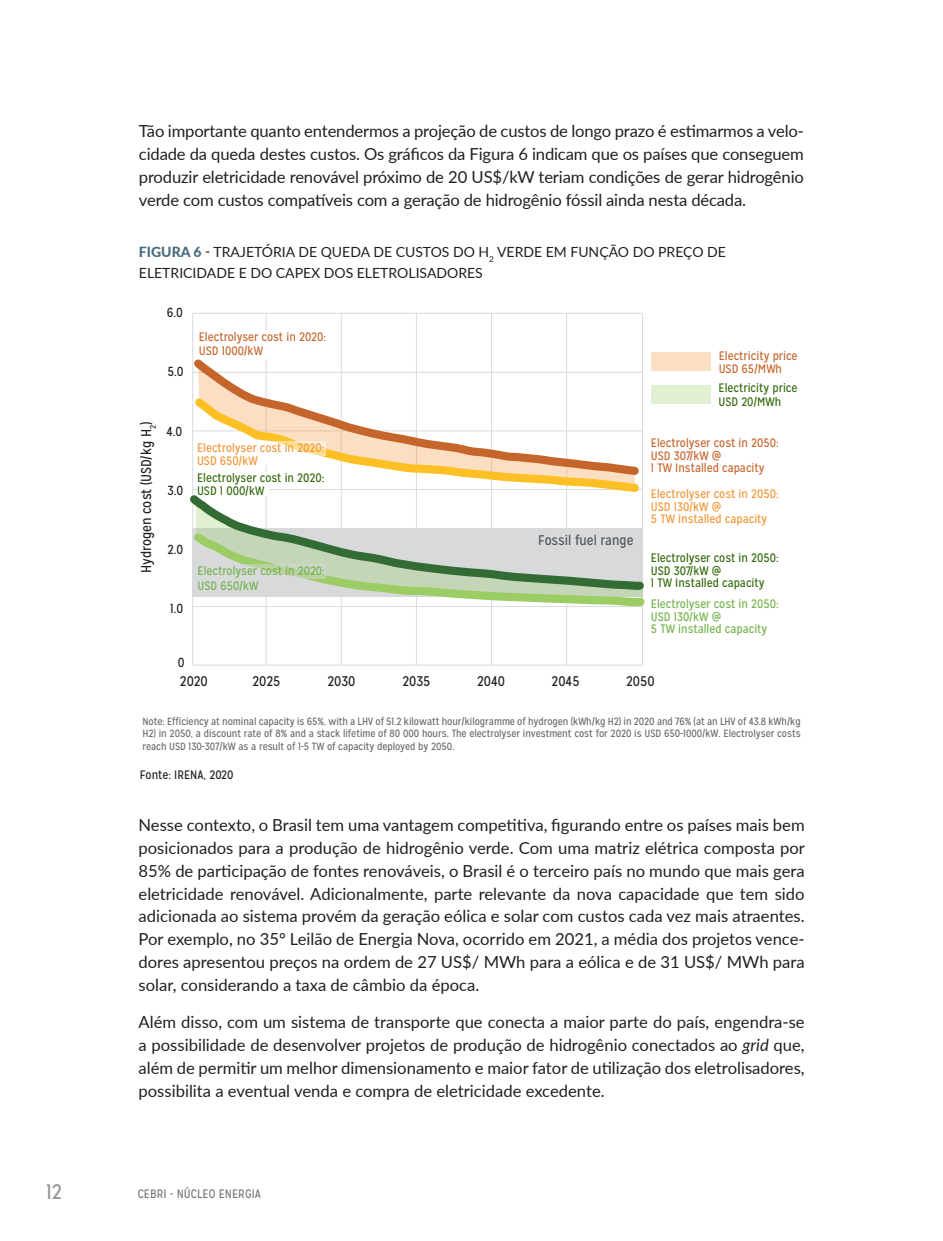
<style>
.page{position:relative;width:943px;height:1241px;background:#fff}
.page>*{position:absolute;margin:0;border:0;box-sizing:border-box;transform-origin:0 0}
.t1{font:21px "Mission Gothic";color:#939598}
.Texto_Paper{font:16.62px/22.8px "Lato";color:#231f20;text-align:justify}
.t2{font:14.17px "Mission Gothic";letter-spacing:-.005em;color:#231f20}
.Texto_Paper-2{font:14px/21px "Lato";color:#231f20}
.t3{font:14px "Mission Gothic";color:#231f20}
.t4{font:14px "Mission Gothic";color:#505457}
.t5{font:13.12px "Mission Gothic";color:#231f20}
.t6{font:12.25px/12.6px "Mission Gothic";color:#33690a}
.t7{font:12.25px/12.6px "Mission Gothic";color:#c6652b}
.t8{font:12.25px/12.6px "Mission Gothic";color:#74b34b}
.t9{font:12.25px/12.6px "Mission Gothic";color:#f59534}
.t10{font:12.25px "Mission Gothic";color:#76787b}
.Nota{font:12.25px "Mission Gothic";color:#231f20}
.t11{font:10.5px/12.6px "Mission Gothic";letter-spacing:-.005em;color:#67696a;text-align:justify}
.s1{font-weight:800;color:#476b7f}
.s2{font-style:italic}
</style>
<div class="page">
<hr style="left:265px;top:313px;width:1px;height:352px;background:#d9dadc">
<hr style="left:341px;top:313px;width:1px;height:352px;background:#d9dadc">
<hr style="left:416px;top:313px;width:1px;height:352px;background:#d9dadc">
<hr style="left:491px;top:313px;width:1px;height:352px;background:#d9dadc">
<hr style="left:566px;top:313px;width:1px;height:352px;background:#d9dadc">
<div style="left:198px;top:330px;width:134px;height:28px;background:#fff"></div>
<svg style="left:192px;top:355px;width:451px;height:39px"></svg>
<svg style="left:190px;top:394px;width:455px;height:216px"></svg>
<div style="left:651px;top:352px;width:60px;height:19px;background:#fcdfc2"></div>
<div style="left:651px;top:385px;width:60px;height:19px;background:#e1f0d0"></div>
<svg style="left:258px;top:441px;width:67px;height:14px"></svg>
<svg style="left:241px;top:564px;width:84px;height:15px"></svg>
<p class="Texto_Paper" style="left:139px;top:119px;width:666px">Tão importante quanto entendermos a projeção de custos de longo prazo é estimarmos a velo&shy;cidade da queda destes custos. Os gráficos da Figura 6 indicam que os países que conseguem produzir eletricidade renovável próximo de 20 US$/kW teriam condições de gerar hidrogênio verde com custos compatíveis com a geração de hidrogênio fóssil ainda nesta década.</p>
<p class="Texto_Paper-2" style="left:139px;top:241px;width:588px"><span class="s1">FIGURA 6</span> - TRAJETÓRIA DE QUEDA DE CUSTOS DO H<sub>2</sub> VERDE EM FUNÇÃO DO PREÇO DE<br>ELETRICIDADE E DO CAPEX DOS ELETROLISADORES</p>
<p class="t2" style="left:138px;top:572px;width:152px;rotate:-90deg">Hydrogen cost (USD/kg H<sub>2</sub>)</p>
<p class="t5" style="left:167px;top:304px;width:18px">6.0</p>
<p class="t5" style="left:167px;top:364px;width:18px">5.0</p>
<p class="t7" style="left:199px;top:331px;width:129px;line-height:13.1px">Electrolyser cost in 2020:<br>USD 1000/kW</p>
<p class="t5" style="left:167px;top:423px;width:17px">4.0</p>
<p class="t5" style="left:167px;top:482px;width:17px">3.0</p>
<p class="t9" style="left:197px;top:441px;width:129px;line-height:13.1px">Electrolyser cost in 2020:<br>USD 650/kW</p>
<p class="t6" style="left:197px;top:471px;width:129px;line-height:13.1px">Electrolyser cost in 2020:<br>USD 1 000/kW</p>
<p class="t5" style="left:167px;top:541px;width:17px">2.0</p>
<p class="t5" style="left:170px;top:600px;width:14px">1.0</p>
<p class="t8" style="left:197px;top:563px;width:129px;line-height:14.9px">Electrolyser cost in 2020:<br>USD 650/kW</p>
<p class="t5" style="left:178px;top:654px;width:8px">0</p>
<p class="t4" style="left:538px;top:532px;width:97px">Fossil fuel range</p>
<p class="t7" style="left:718px;top:349px;width:80px;line-height:13.1px">Electricity price<br>USD 65/MWh</p>
<p class="t6" style="left:718px;top:382px;width:80px;line-height:13.1px">Electricity price<br>USD 20/MWh</p>
<p class="t7" style="left:651px;top:436px;width:129px">Electrolyser cost in 2050:<br>USD 307/kW @<br>1 TW Installed capacity</p>
<p class="t9" style="left:651px;top:487px;width:129px">Electrolyser cost in 2050:<br>USD 130/kW @<br>5 TW installed capacity</p>
<p class="t6" style="left:651px;top:551px;width:129px">Electrolyser cost in 2050:<br>USD 307/kW @<br>1 TW Installed capacity</p>
<p class="t8" style="left:651px;top:597px;width:129px">Electrolyser cost in 2050:<br>USD 130/kW @<br>5 TW installed capacity</p>
<p class="t3" style="left:180px;top:672px;width:29px">2020</p>
<p class="t3" style="left:252px;top:672px;width:29px">2025</p>
<p class="t3" style="left:327px;top:672px;width:29px">2030</p>
<p class="t3" style="left:402px;top:672px;width:29px">2035</p>
<p class="t3" style="left:477px;top:672px;width:29px">2040</p>
<p class="t3" style="left:551px;top:672px;width:29px">2045</p>
<p class="t3" style="left:626px;top:672px;width:30px">2050</p>
<p class="t11" style="left:142px;top:714px;width:660px">Note: Efficiency at nominal capacity is 65%, with a LHV of 51.2 kilowatt hour/kilogramme of hydrogen (kWh/kg H2) in 2020 and 76% (at an LHV of 43.8 kWh/kg H2) in 2050, a discount rate of 8% and a stack lifetime of 80 000 hours. The electrolyser investment cost for 2020 is USD 650-1000/kW. Electrolyser costs reach USD 130-307/kW as a result of 1-5 TW of capacity deployed by 2050.</p>
<p class="Nota" style="left:140px;top:767px;width:95px">Fonte: IRENA, 2020</p>
<p class="Texto_Paper" style="left:138px;top:813px;width:668px">Nesse contexto, o Brasil tem uma vantagem competitiva, figurando entre os países mais bem posicionados para a produção de hidrogênio verde. Com uma matriz elétrica composta por 85% de participação de fontes renováveis, o Brasil é o terceiro país no mundo que mais gera eletricidade renovável. Adicionalmente, parte relevante da nova capacidade que tem sido adicionada ao sistema provém da geração eólica e solar com custos cada vez mais atraentes.<br>Por exemplo, no 35º Leilão de Energia Nova, ocorrido em 2021, a média dos projetos vence&shy;dores apresentou preços na ordem de 27 US$/ MWh para a eólica e de 31 US$/ MWh para solar, considerando a taxa de câmbio da época.</p>
<p class="Texto_Paper" style="left:138px;top:1009px;width:667px">Além disso, com um sistema de transporte que conecta a maior parte do país, engendra-se a possibilidade de desenvolver projetos de produção de hidrogênio conectados ao <span class="s2">grid</span> que, além de permitir um melhor dimensionamento e maior fator de utilização dos eletrolisadores, possibilita a eventual venda e compra de eletricidade excedente.</p>
<p class="t1" style="left:46px;top:1178px;width:17px">12</p>
<p class="t10" style="left:138px;top:1185px;width:125px">CEBRI - NÚCLEO ENERGIA</p>
</div>
